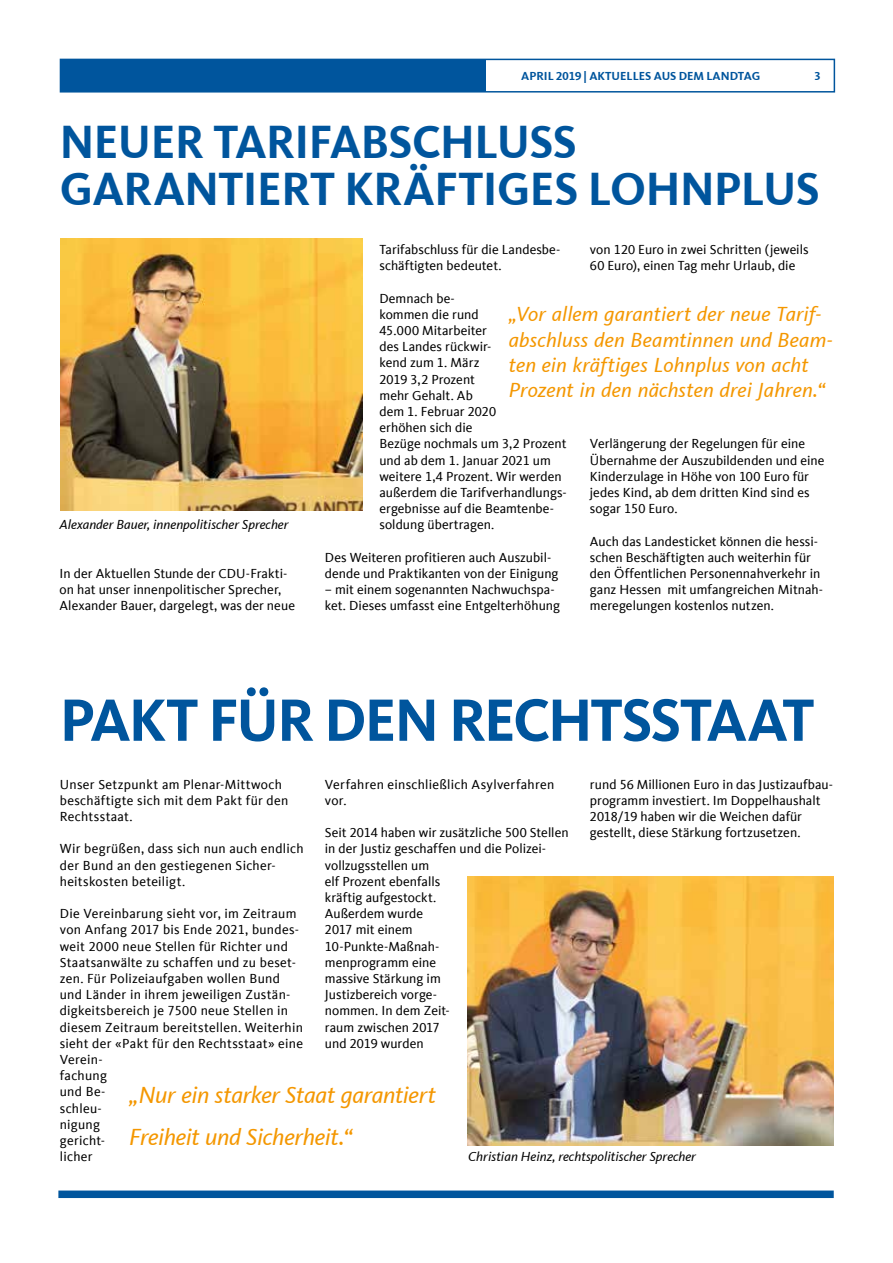
<style>
.page{position:relative;width:893px;height:1263px;background:#fff}
.page>*{position:absolute;margin:0;border:0;box-sizing:border-box;transform-origin:0 0}
.t1{font:700 61.8px "CDU Kievit Tab";letter-spacing:-.035em;color:#00559d}
.t2{font:700 48px/46.5px "CDU Kievit Tab";letter-spacing:-.01em;color:#00559d}
.t3{font:italic 24px/42px "CDU Kievit Tab";letter-spacing:-.015em;color:#f49700}
.t4{font:italic 21px/25.2px "CDU Kievit Tab";letter-spacing:.005em;color:#f49700}
.t5{font:13.5px/16.2px "CDU Kievit Tab";letter-spacing:.005em;color:#000}
.t6{font:italic 13.5px "CDU Kievit Tab";color:#000}
.t7{font:700 12px "CDU Kievit Tab";color:#00559d}
</style>
<div class="page">
<div style="left:58px;top:1190px;width:776px;height:8px;background:#00559d"></div>
<img style="left:60px;top:238px;width:302px;height:272px">
<div style="left:60px;top:59px;width:775px;height:34px;border:2px solid #00559d"></div>
<div style="left:61px;top:59px;width:425px;height:32px;background:#00559d"></div>
<img style="left:468px;top:877px;width:366px;height:269px">
<p class="t7" style="left:521px;top:69px;width:241px">APRIL 2019 | AKTUELLES AUS DEM LANDTAG</p>
<p class="t7" style="left:815px;top:69px;width:8px">3</p>
<h2 class="t2" style="left:60px;top:119px;width:761px">NEUER TARIFABSCHLUSS<br>GARANTIERT KRÄFTIGES LOHNPLUS</h2>
<p class="t5" style="left:590px;top:241px;width:220px">von 120 Euro in zwei Schritten (jeweils<br>60 Euro), einen Tag mehr Urlaub, die</p>
<p class="t5" style="left:379px;top:241px;width:182px">Tarifabschluss für die Landesbe&shy;schäftigten bedeutet.</p>
<p class="t5" style="left:379px;top:290px;width:189px">Demnach be-<br>kommen die rund<br>45.000 Mitarbeiter<br>des Landes rückwir-<br>kend zum 1. März<br>2019 3,2 Prozent<br>mehr Gehalt. Ab<br>dem 1. Februar 2020<br>erhöhen sich die<br>Bezüge nochmals um 3,2 Prozent und ab dem 1. Januar 2021 um weitere 1,4 Prozent. Wir werden außerdem die Tarifverhandlungs&shy;ergebnisse auf die Beamtenbe&shy;soldung übertragen.</p>
<p class="t5" style="left:325px;top:549px;width:235px">Des Weiteren profitieren auch Auszubil&shy;dende und Praktikanten von der Einigung</p>
<p class="t5" style="left:325px;top:582px;width:237px">– mit einem sogenannten Nachwuchspa&shy;ket. Dieses umfasst eine Entgelterhöhung</p>
<h3 class="t4" style="left:509px;top:302px;width:325px">„Vor allem garantiert der neue Tarif&shy;abschluss den Beamtinnen und Beam&shy;ten ein kräftiges Lohnplus von acht Prozent in den nächsten drei Jahren.“</h3>
<p class="t5" style="left:590px;top:436px;width:236px">Verlängerung der Regelungen für eine Übernahme der Auszubildenden und eine Kinderzulage in Höhe von 100 Euro für jedes Kind, ab dem dritten Kind sind es sogar 150 Euro.</p>
<p class="t5" style="left:590px;top:533px;width:235px">Auch das Landesticket können die hessi&shy;schen Beschäftigten auch weiterhin für den Öffentlichen Personennahverkehr in ganz Hessen mit umfangreichen Mitnah&shy;meregelungen kostenlos nutzen.</p>
<p class="t6" style="left:60px;top:517px;width:230px">Alexander Bauer, innenpolitischer Sprecher</p>
<p class="t5" style="left:60px;top:565px;width:237px">In der Aktuellen Stunde der CDU-Frakti&shy;on hat unser innenpolitischer Sprecher,<br>Alexander Bauer, dargelegt, was der neue</p>
<h1 class="t1" style="left:60px;top:684px;width:756px">PAKT FÜR DEN RECHTSSTAAT</h1>
<p class="t5" style="left:60px;top:776px;width:230px">Unser Setzpunkt am Plenar-Mittwoch beschäftigte sich mit dem Pakt für den<br>Rechtsstaat.</p>
<p class="t5" style="left:60px;top:841px;width:245px">Wir begrüßen, dass sich nun auch endlich der Bund an den gestiegenen Sicher&shy;heitskosten beteiligt.</p>
<p class="t5" style="left:60px;top:906px;width:245px">Die Vereinbarung sieht vor, im Zeitraum von Anfang 2017 bis Ende 2021, bundes&shy;weit 2000 neue Stellen für Richter und<br>Staatsanwälte zu schaffen und zu beset&shy;zen. Für Polizeiaufgaben wollen Bund und Länder in ihrem jeweiligen Zustän&shy;digkeitsbereich je 7500 neue Stellen in diesem Zeitraum bereitstellen. Weiterhin sieht der «Pakt für den Rechtsstaat» eine<br>Verein-<br>fachung<br>und Be-<br>schleu-<br>nigung<br>gericht-<br>licher</p>
<p class="t5" style="left:325px;top:776px;width:231px">Verfahren einschließlich Asylverfahren vor.</p>
<p class="t5" style="left:325px;top:825px;width:245px">Seit 2014 haben wir zusätzliche 500 Stellen in der Justiz geschaffen und die Polizei&shy;vollzugsstellen um<br>elf Prozent ebenfalls<br>kräftig aufgestockt.<br>Außerdem wurde<br>2017 mit einem<br>10-Punkte-Maßnah-<br>menprogramm eine<br>massive Stärkung im<br>Justizbereich vorge-<br>nommen. In dem Zeit-<br>raum zwischen 2017<br>und 2019 wurden</p>
<p class="t5" style="left:590px;top:776px;width:245px">rund 56 Millionen Euro in das Justizaufbau&shy;programm investiert. Im Doppelhaushalt 2018/19 haben wir die Weichen dafür gestellt, diese Stärkung fortzusetzen.</p>
<h3 class="t3" style="left:129px;top:1074px;width:308px">„Nur ein starker Staat garantiert<br>Freiheit und Sicherheit.“</h3>
<p class="t6" style="left:468px;top:1149px;width:230px">Christian Heinz, rechtspolitischer Sprecher</p>
</div>
